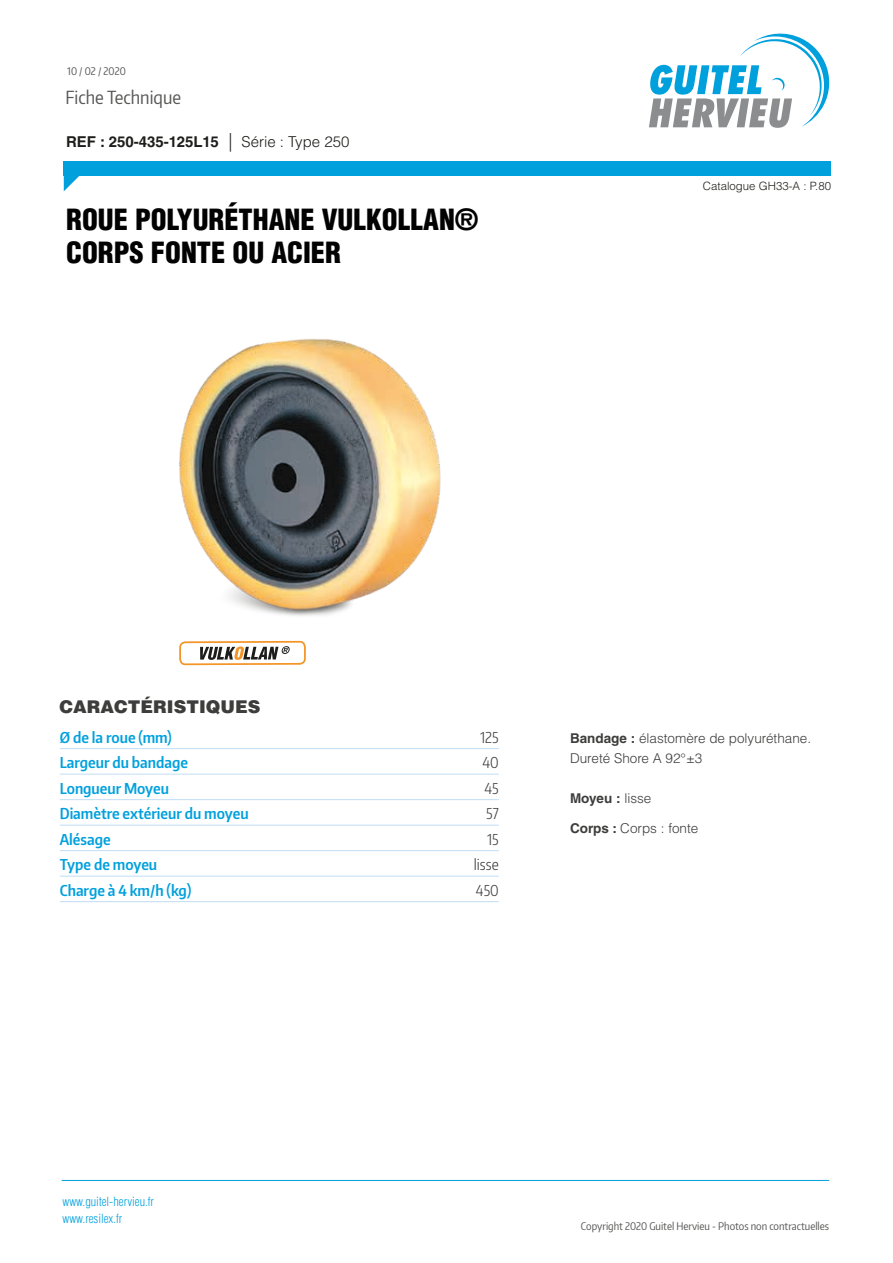
<style>
.page{position:relative;width:893px;height:1263px;background:#fff}
.page>*{position:absolute;margin:0;border:0;box-sizing:border-box;transform-origin:0 0}
.t1{font:900 condensed 28.5px/33px "Helvetica LT Std";color:#020203}
.t2{font:18px "Encode Sans Condensed";color:#575756}
.t3{font:900 17.55px "Helvetica LT Std";color:#3d3d3c}
.t4{font:600 15px "Encode Sans Condensed";color:#00a0dd}
.t5{font:700 15px "Helvetica LT Std";color:#1d1d1b}
.t6{font:300 15px "Encode Sans Condensed";color:#3d3d3c}
.t7{font:300 13.5px/19.5px "Helvetica LT Std";color:#3d3d3c}
.t8{font:700 13.5px "Helvetica LT Std";letter-spacing:-.005em;color:#3d3d3c}
.t9{font:300 condensed 12.3px/16.6px "Helvetica LT Std";color:#00a0dd}
.t10{font:300 11.4px "Helvetica LT Std";color:#1d1d1b}
.t11{font:10.5px "Encode Sans Condensed";color:#575756}
.s1{font-weight:300;font-stretch:condensed;font-size:18.6px}
.s2{font-weight:300}
.s3{font-weight:700}
</style>
<div class="page">
<svg style="left:649px;top:33px;width:181px;height:95px"></svg>
<div style="left:64px;top:161px;width:767px;height:15px;background:#00a0dd"></div>
<svg style="left:64px;top:176px;width:15px;height:15px"></svg>
<hr style="left:62px;top:1180px;width:767px;height:1px;background:#00a0dd">
<hr style="left:60px;top:748px;width:439px;height:1px;background:#c2def5">
<hr style="left:60px;top:774px;width:439px;height:1px;background:#c2def5">
<hr style="left:60px;top:799px;width:439px;height:1px;background:#c2def5">
<hr style="left:60px;top:825px;width:439px;height:1px;background:#c2def5">
<hr style="left:60px;top:850px;width:439px;height:1px;background:#c2def5">
<hr style="left:60px;top:876px;width:439px;height:1px;background:#c2def5">
<hr style="left:60px;top:901px;width:439px;height:1px;background:#c2def5">
<img style="left:179px;top:338px;width:262px;height:327px">
<p class="t11" style="left:67px;top:64px;width:60px">10 / 02 / 2020</p>
<p class="t2" style="left:65px;top:85px;width:117px">Fiche Technique</p>
<p class="t5" style="left:66px;top:132px;width:285px">REF : 250-435-125L15 <span class="s1">|</span> <span class="s2">Série : Type 250</span></p>
<p class="t1" style="left:66px;top:203px;width:414px">ROUE POLYURÉTHANE VULKOLLAN®<br>CORPS FONTE OU ACIER</p>
<p class="t10" style="left:703px;top:179px;width:130px">Catalogue GH33-A : P.80</p>
<p class="t3" style="left:60px;top:696px;width:202px">CARACTÉRISTIQUES</p>
<p class="t4" style="left:60px;top:727px;width:114px">Ø de la roue (mm)</p>
<p class="t6" style="left:480px;top:727px;width:20px">125</p>
<p class="t4" style="left:60px;top:753px;width:130px">Largeur du bandage</p>
<p class="t6" style="left:482px;top:753px;width:18px">40</p>
<p class="t4" style="left:60px;top:778px;width:111px">Longueur Moyeu</p>
<p class="t6" style="left:484px;top:778px;width:16px">45</p>
<p class="t4" style="left:60px;top:804px;width:190px">Diamètre extérieur du moyeu</p>
<p class="t6" style="left:486px;top:804px;width:14px">57</p>
<p class="t4" style="left:60px;top:829px;width:52px">Alésage</p>
<p class="t6" style="left:487px;top:829px;width:13px">15</p>
<p class="t4" style="left:60px;top:855px;width:99px">Type de moyeu</p>
<p class="t6" style="left:474px;top:855px;width:26px">lisse</p>
<p class="t4" style="left:60px;top:880px;width:133px">Charge à 4 km/h (kg)</p>
<p class="t6" style="left:476px;top:880px;width:24px">450</p>
<p class="t7" style="left:570px;top:728px;width:243px"><span class="s3">Bandage :</span> élastomère de polyuréthane.<br>Dureté Shore A 92°±3</p>
<p class="t8" style="left:570px;top:790px;width:83px">Moyeu : <span class="s2">lisse</span></p>
<p class="t7" style="left:570px;top:818px;width:130px"><span class="s3">Corps :</span> Corps : fonte</p>
<p class="t9" style="left:63px;top:1193px;width:93px">www.guitel-hervieu.fr www.resilex.fr</p>
<p class="t11" style="left:581px;top:1219px;width:250px">Copyright 2020 Guitel Hervieu - Photos non contractuelles</p>
</div>
